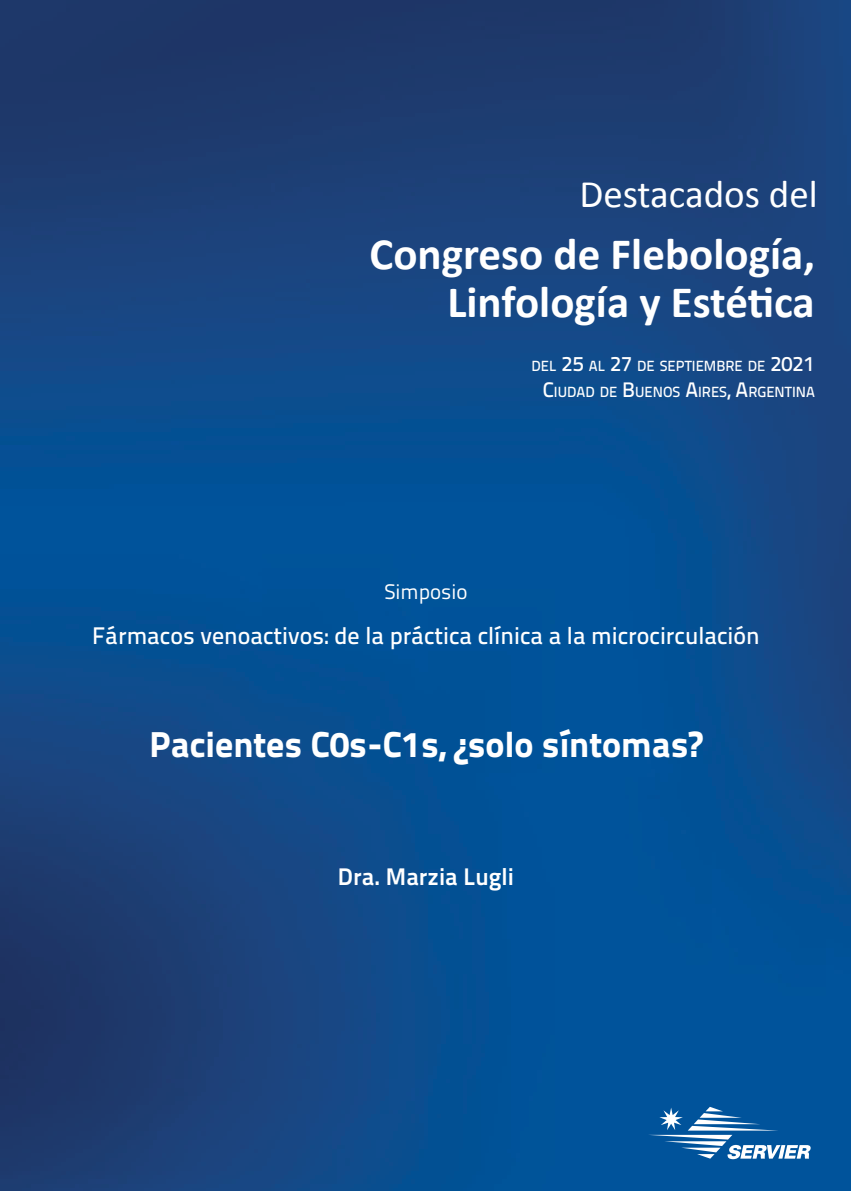
<style>
.page{position:relative;width:851px;height:1191px;background:#fff}
.page>*{position:absolute;margin:0;border:0;box-sizing:border-box;transform-origin:0 0}
.t1{font:700 45px/48px "Calibri";color:#fff;text-align:right}
.t2{font:39px "Calibri";color:#fff}
.t3{font:36px "Titillium Text 25 L 999 wt";color:#fff}
.t4{font:24px "Titillium Text 25 L 600 wt";color:#fff}
.t5{font:24px "Titillium Text 25 L 800 wt";color:#fff}
.t6{font:21px "Titillium Text 25 L 400 wt";color:#fff}
.t7{font:14.7px/25.5px "Titillium Text 25 L 600 wt";color:#fff;text-align:right}
.s1{font-size:21px}
</style>
<div class="page">
<img style="left:0;top:0;width:850px;height:1191px">
<svg style="left:647px;top:1106px;width:163px;height:53px;background:#3778b0"></svg>
<p class="t2" style="left:579px;top:170px;width:240px">Destacados del</p>
<p class="t1" style="left:369px;top:230px;width:447px">Congreso de Flebología,<br>Linfología y Estética</p>
<p class="t7" style="left:531px;top:352px;width:285px">DEL <span class="s1">25</span> AL <span class="s1">27</span> DE SEPTIEMBRE DE <span class="s1">2021<br>C</span>IUDAD DE <span class="s1">B</span>UENOS <span class="s1">A</span>IRES<span class="s1">, A</span>RGENTINA</p>
<p class="t6" style="left:384px;top:576px;width:85px">Simposio</p>
<p class="t4" style="left:92px;top:617px;width:669px">Fármacos venoactivos: de la práctica clínica a la microcirculación</p>
<p class="t3" style="left:149px;top:716px;width:554px">Pacientes C0s-C1s, ¿solo síntomas?</p>
<p class="t5" style="left:338px;top:858px;width:177px">Dra. Marzia Lugli</p>
</div>
